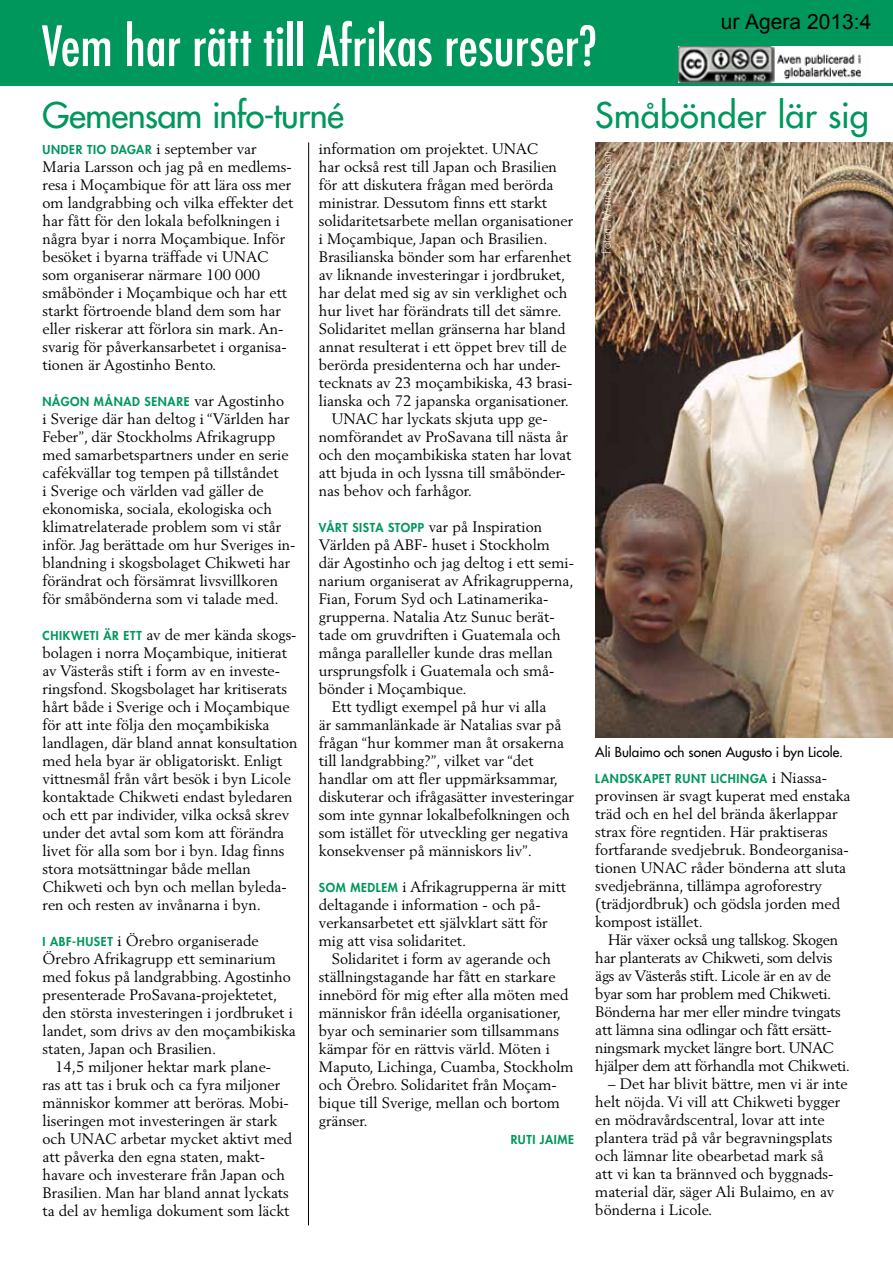
<style>
.page{position:relative;width:893px;height:1263px;background:#fff}
.page>*{position:absolute;margin:0;border:0;box-sizing:border-box;transform-origin:0 0}
.t1{font:500 condensed 54px "Futura";letter-spacing:-.01em;color:#fff}
.t2{font:500 34.5px "Futura Std";letter-spacing:-.01em;color:#00975d}
.t3{font:500 34.5px "Futura Std";letter-spacing:.01em;color:#00975d}
.t4{font:21px "Arial";color:#000}
.t5{font:15px/18px "Berling LT Std";color:#000}
.t6{font:15px/18px "Berling LT Std";letter-spacing:-.02em;color:#000}
.t7{font:500 13.5px "Futura Std";color:#000}
.t8{font:800 12px "Futura Std";letter-spacing:.055em;color:#00975d}
.t9{font:300 12px "Futura Std";color:#fff}
.s1{font-family:"Berling LT Std";font-weight:400;font-size:15px;color:#000}
.s2{font-family:"Futura Std";font-weight:800;font-size:12px;color:#00975d}
</style>
<div class="page">
<div style="left:0;top:0;width:893px;height:85px;background:#00975d"></div>
<img style="left:595px;top:142px;width:298px;height:596px">
<hr style="left:308px;top:142px;width:1px;height:1083px;background:#000">
<img style="left:679px;top:46px;width:214px;height:37px">
<h3 class="t4" style="left:721px;top:8px;width:152px">ur Agera 2013:4</h3>
<h1 class="t1" style="left:42px;top:12px;width:557px">Vem har rätt till Afrikas resurser?</h1>
<h2 class="t2" style="left:43px;top:94px;width:303px">Gemensam info-turné</h2>
<p class="t8" style="left:43px;top:142px;width:216px">UNDER TIO DAGAR <span class="s1">i september var</span></p>
<p class="t5" style="left:43px;top:158px;width:252px">Maria Larsson och jag på en medlems&shy;resa i Moçambique för att lära oss mer om landgrabbing och vilka effekter det har fått för den lokala befolkningen i några byar i norra Moçambique. Inför besöket i byarna träffade vi UNAC som organiserar närmare 100 000 småbönder i Moçambique och har ett starkt förtroende bland dem som har eller riskerar att förlora sin mark. An&shy;svarig för påverkansarbetet i organisa&shy;tionen är Agostinho Bento.</p>
<p class="t8" style="left:43px;top:394px;width:243px">NÅGON MÅNAD SENARE <span class="s1">var Agostinho</span></p>
<p class="t5" style="left:43px;top:410px;width:254px">i Sverige där han deltog i “Världen har Feber”, där Stockholms Afrikagrupp med samarbetspartners under en serie cafékvällar tog tempen på tillståndet<br>i Sverige och världen vad gäller de ekonomiska, sociala, ekologiska och klimatrelaterade problem som vi står inför. Jag berättade om hur Sveriges in&shy;blandning i skogsbolaget Chikweti har förändrat och försämrat livsvillkoren för småbönderna som vi talade med.</p>
<p class="t5" style="left:43px;top:626px;width:257px"><span class="s2">CHIKWETI ÄR ETT</span> av de mer kända skogs&shy;bolagen i norra Moçambique, initierat av Västerås stift i form av en investe&shy;ringsfond. Skogsbolaget har kritiserats hårt både i Sverige och i Moçambique för att inte följa den moçambikiska landlagen, där bland annat konsultation med hela byar är obligatoriskt. Enligt vittnesmål från vårt besök i byn Licole kontaktade Chikweti endast byledaren och ett par individer, vilka också skrev under det avtal som kom att förändra livet för alla som bor i byn. Idag finns stora motsättningar både mellan Chikweti och byn och mellan byleda&shy;ren och resten av invånarna i byn.</p>
<p class="t5" style="left:43px;top:932px;width:218px"><span class="s2">I ABF-HUSET</span> i Örebro organiserade</p>
<p class="t5" style="left:43px;top:950px;width:235px">Örebro Afrikagrupp ett seminarium</p>
<p class="t5" style="left:43px;top:968px;width:250px">med fokus på landgrabbing. Agostinho</p>
<p class="t5" style="left:43px;top:986px;width:236px">presenterade ProSavana-projektetet,</p>
<p class="t5" style="left:43px;top:1004px;width:252px">den största investeringen i jordbruket i</p>
<p class="t5" style="left:43px;top:1022px;width:255px">landet, som drivs av den moçambikiska</p>
<p class="t5" style="left:43px;top:1040px;width:175px">staten, Japan och Brasilien.</p>
<p class="t5" style="left:55px;top:1058px;width:217px">14,5 miljoner hektar mark plane-</p>
<p class="t5" style="left:43px;top:1076px;width:239px">ras att tas i bruk och ca fyra miljoner</p>
<p class="t5" style="left:43px;top:1094px;width:248px">människor kommer att beröras. Mobi-</p>
<p class="t5" style="left:43px;top:1112px;width:236px">liseringen mot investeringen är stark</p>
<p class="t5" style="left:43px;top:1130px;width:251px">och UNAC arbetar mycket aktivt med</p>
<p class="t5" style="left:43px;top:1148px;width:223px">att påverka den egna staten, makt-</p>
<p class="t5" style="left:43px;top:1166px;width:244px">havare och investerare från Japan och</p>
<p class="t5" style="left:43px;top:1184px;width:248px">Brasilien. Man har bland annat lyckats</p>
<p class="t5" style="left:43px;top:1202px;width:248px">ta del av hemliga dokument som läckt</p>
<h2 class="t3" style="left:595px;top:94px;width:275px">Småbönder lär sig</h2>
<p class="t5" style="left:319px;top:140px;width:221px">information om projektet. UNAC</p>
<p class="t5" style="left:319px;top:158px;width:239px">har också rest till Japan och Brasilien</p>
<p class="t5" style="left:319px;top:176px;width:236px">för att diskutera frågan med berörda</p>
<p class="t5" style="left:319px;top:194px;width:230px">ministrar. Dessutom finns ett starkt</p>
<p class="t5" style="left:319px;top:212px;width:256px">solidaritetsarbete mellan organisationer</p>
<p class="t5" style="left:319px;top:230px;width:230px">i Moçambique, Japan och Brasilien.</p>
<p class="t5" style="left:319px;top:248px;width:254px">Brasilianska bönder som har erfarenhet</p>
<p class="t5" style="left:319px;top:266px;width:248px">av liknande investeringar i jordbruket,</p>
<p class="t5" style="left:319px;top:284px;width:250px">har delat med sig av sin verklighet och</p>
<p class="t5" style="left:319px;top:302px;width:244px">hur livet har förändrats till det sämre.</p>
<p class="t5" style="left:319px;top:320px;width:248px">Solidaritet mellan gränserna har bland</p>
<p class="t5" style="left:319px;top:338px;width:249px">annat resulterat i ett öppet brev till de</p>
<p class="t5" style="left:319px;top:356px;width:243px">berörda presidenterna och har under-</p>
<p class="t5" style="left:319px;top:374px;width:255px">tecknats av 23 moçambikiska, 43 brasi-</p>
<p class="t5" style="left:319px;top:392px;width:252px">lianska och 72 japanska organisationer.</p>
<p class="t5" style="left:332px;top:410px;width:218px">UNAC har lyckats skjuta upp ge-</p>
<p class="t5" style="left:319px;top:428px;width:250px">nomförandet av ProSavana till nästa år</p>
<p class="t5" style="left:319px;top:446px;width:254px">och den moçambikiska staten har lovat</p>
<p class="t5" style="left:319px;top:464px;width:248px">att bjuda in och lyssna till småbönder-</p>
<p class="t5" style="left:319px;top:482px;width:155px">nas behov och farhågor.</p>
<p class="t5" style="left:319px;top:518px;width:225px"><span class="s2">VÅRT SISTA STOPP</span> var på Inspiration</p>
<p class="t5" style="left:319px;top:536px;width:232px">Världen på ABF- huset i Stockholm</p>
<p class="t5" style="left:319px;top:554px;width:257px">där Agostinho och jag deltog i ett semi-</p>
<p class="t5" style="left:319px;top:572px;width:256px">narium organiserat av Afrikagrupperna,</p>
<p class="t5" style="left:319px;top:590px;width:231px">Fian, Forum Syd och Latinamerika-</p>
<p class="t5" style="left:319px;top:608px;width:237px">grupperna. Natalia Atz Sunuc berät-</p>
<p class="t5" style="left:319px;top:626px;width:243px">tade om gruvdriften i Guatemala och</p>
<p class="t5" style="left:319px;top:644px;width:235px">många paralleller kunde dras mellan</p>
<p class="t5" style="left:319px;top:662px;width:237px">ursprungsfolk i Guatemala och små-</p>
<p class="t5" style="left:319px;top:680px;width:149px">bönder i Moçambique.</p>
<p class="t5" style="left:332px;top:698px;width:216px">Ett tydligt exempel på hur vi alla</p>
<p class="t5" style="left:319px;top:716px;width:244px">är sammanlänkade är Natalias svar på</p>
<p class="t5" style="left:319px;top:734px;width:247px">frågan “hur kommer man åt orsakerna</p>
<p class="t5" style="left:319px;top:752px;width:216px">till landgrabbing?”, vilket var “det</p>
<p class="t5" style="left:319px;top:770px;width:241px">handlar om att fler uppmärksammar,</p>
<p class="t5" style="left:319px;top:788px;width:257px">diskuterar och ifrågasätter investeringar</p>
<p class="t5" style="left:319px;top:806px;width:253px">som inte gynnar lokalbefolkningen och</p>
<p class="t5" style="left:319px;top:824px;width:251px">som istället för utveckling ger negativa</p>
<p class="t5" style="left:319px;top:842px;width:215px">konsekvenser på människors liv”.</p>
<p class="t5" style="left:319px;top:878px;width:249px"><span class="s2">SOM MEDLEM</span> i Afrikagrupperna är mitt deltagande i information - och på&shy;verkansarbetet ett självklart sätt för mig att visa solidaritet.</p>
<p class="t5" style="left:319px;top:950px;width:256px;text-indent:13px">Solidaritet i form av agerande och ställningstagande har fått en starkare innebörd för mig efter alla möten med människor från idéella organisationer, byar och seminarier som tillsammans kämpar för en rättvis värld. Möten i Maputo, Lichinga, Cuamba, Stockholm och Örebro. Solidaritet från Moçam&shy;bique till Sverige, mellan och bortom gränser.</p>
<p class="t8" style="left:511px;top:1132px;width:65px">RUTI JAIME</p>
<p class="t9" style="left:599px;top:254px;width:105px;rotate:-90deg">Foton: Maria Larsson</p>
<p class="t7" style="left:595px;top:744px;width:249px">Ali Bulaimo och sonen Augusto i byn Licole.</p>
<p class="t8" style="left:595px;top:771px;width:232px">LANDSKAPET RUNT LICHINGA <span class="s1">i Niassa-</span></p>
<p class="t5" style="left:595px;top:786px;width:257px">provinsen är svagt kuperat med enstaka träd och en hel del brända åkerlappar strax före regntiden. Här praktiseras fortfarande svedjebruk. Bondeorganisa&shy;tionen UNAC råder bönderna att sluta svedjebränna, tillämpa agroforestry (trädjordbruk) och gödsla jorden med kompost istället.</p>
<p class="t6" style="left:595px;top:930px;width:256px;text-indent:13px">Här växer också ung tallskog. Skogen har planterats av Chikweti, som delvis ägs av Västerås stift. Licole är en av de byar som har problem med Chikweti.<br>Bönderna har mer eller mindre tvingats att lämna sina odlingar och fått ersätt&shy;ningsmark mycket längre bort. UNAC hjälper dem att förhandla mot Chikweti.</p>
<p class="t5" style="left:595px;top:1074px;width:254px;text-indent:13px">– Det har blivit bättre, men vi är inte helt nöjda. Vi vill att Chikweti bygger en mödravårdscentral, lovar att inte plantera träd på vår begravningsplats och lämnar lite obearbetad mark så<br>att vi kan ta brännved och byggnads&shy;material där, säger Ali Bulaimo, en av bönderna i Licole.</p>
</div>
